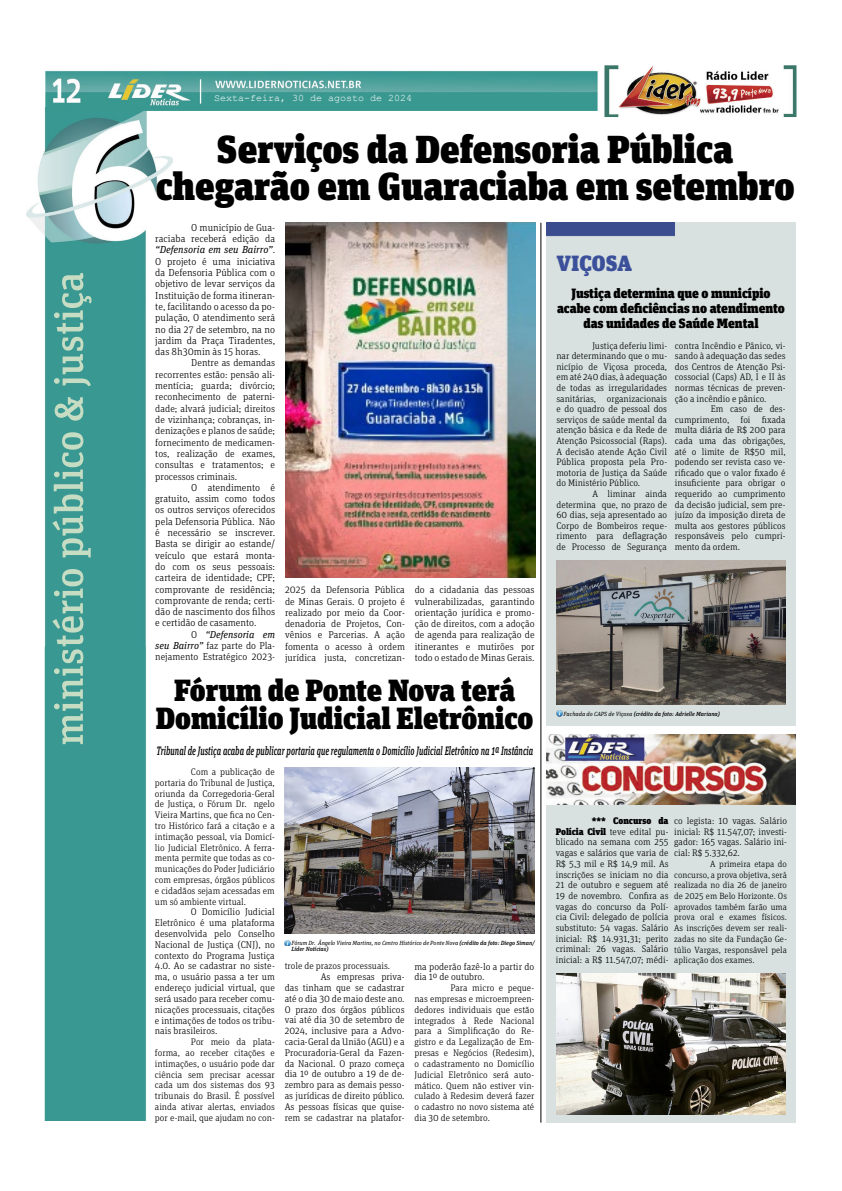
<style>
.page{position:relative;width:842px;height:1191px;background:#fff}
.page>*{position:absolute;margin:0;border:0;box-sizing:border-box;transform-origin:0 0}
.t1{font:900 39px/37px "Unit Slab Pro";color:#000;text-align:center}
.t2{font:900 30.6px/28px "Unit Slab Pro";color:#000;text-align:center}
.t3{font:900 22px "Unit Slab Pro";letter-spacing:.01em;color:#3b4f9a}
.t4{font:900 13.5px/15px "Unit Slab Pro";color:#000;text-align:center}
.t5{font:italic 500 12.2px "Unit Slab Pro";color:#000;scale:.67 1}
.t6{font:300 10.2px/11.3px "Unit Slab Pro";color:#000;text-align:justify}
.t7{font:300 10px/11.3px "Unit Slab Pro";color:#000;text-align:justify}
.t8{font:10px "Courier New";color:#fff}
.t9{font:300 9.8px/10.8px "Unit Slab Pro";color:#000;text-align:justify}
.t10{font:300 9.5px/10.6px "Unit Slab Pro";color:#000;text-align:justify}
.t11{font:300 9px/10.7px "Unit Slab Pro";color:#000;text-align:justify}
.t12{font:italic 6px/6px "Unit Slab Pro";color:#000}
.t13{font:italic 500 6px "Unit Slab Pro";color:#000}
.s1{font-weight:400;font-style:italic}
.s2{font-weight:500}
.s3{font-weight:400}
.s4{font-weight:900}
</style>
<div class="page">
<img style="left:27px;top:108px;width:146px;height:1012px">
<svg style="left:52px;top:273px;width:40px;height:471px;background:#5eaa9e"></svg>
<img style="left:45px;top:65px;width:751px;height:52px">
<div style="left:547px;top:804px;width:249px;height:318px;background:#d8e1df"></div>
<img style="left:547px;top:734px;width:249px;height:70px">
<hr style="left:540px;top:223px;width:1px;height:899px;background:#000">
<img style="left:285px;top:223px;width:250px;height:355px">
<img style="left:285px;top:767px;width:249px;height:166px">
<div style="left:547px;top:223px;width:248px;height:502px;background:#d8e1df"></div>
<img style="left:556px;top:560px;width:230px;height:144px">
<img style="left:556px;top:973px;width:230px;height:141px">
<svg style="left:285px;top:940px;width:6px;height:6px"></svg>
<svg style="left:556px;top:711px;width:6px;height:6px"></svg>
<p class="t8" style="left:214px;top:92px;width:200px">Sexta-feira, 30 de agosto de 2024</p>
<h1 class="t1" style="left:156px;top:129px;width:641px">Serviços da Defensoria Pública chegarão em Guaraciaba em setembro</h1>
<p class="t6" style="left:155px;top:221px;width:121px;text-indent:36px">O município de Gua&shy;raciaba receberá edição da <span class="s1">“Defensoria em seu Bairro”</span>.<br>O projeto é uma iniciativa da Defensoria Pública com o objetivo de levar serviços da Instituição de forma itineran&shy;te, facilitando o acesso da po&shy;pulação, O atendimento será no dia 27 de setembro, na no jardim da Praça Tiradentes, das 8h30min às 15 horas.</p>
<p class="t7" style="left:155px;top:357px;width:121px;text-indent:36px">Dentre as demandas recorrentes estão: pensão ali&shy;mentícia; guarda; divórcio; reconhecimento de paterni&shy;dade; alvará judicial; direitos de vizinhança; cobranças, in&shy;denizações e planos de saúde; fornecimento de medicamen&shy;tos, realização de exames, consultas e tratamentos; e processos criminais.</p>
<p class="t6" style="left:155px;top:481px;width:121px;text-indent:36px">O atendimento é gratuito, assim como todos os outros serviços oferecidos pela Defensoria Pública. Não é necessário se inscrever.<br>Basta se dirigir ao estande/ veículo que estará monta&shy;do com os seus pessoais: carteira de identidade; CPF; comprovante de residência; comprovante de renda; certi&shy;dão de nascimento dos filhos e certidão de casamento.</p>
<p class="t7" style="left:155px;top:628px;width:121px;text-indent:36px">O <span class="s1">“Defensoria em seu Bairro”</span> faz parte do Pla&shy;nejamento Estratégico 2023-</p>
<h3 class="t3" style="left:556px;top:247px;width:77px">VIÇOSA</h3>
<h3 class="t4" style="left:557px;top:285px;width:229px">Justiça determina que o município acabe com deficiências no atendimento das unidades de Saúde Mental</h3>
<p class="t10" style="left:556px;top:340px;width:112px;text-indent:36px">Justiça deferiu limi&shy;nar determinando que o mu&shy;nicípio de Viçosa proceda, em até 240 dias, à adequação de todas as irregularidades sanitárias, organizacionais e do quadro de pessoal dos serviços de saúde mental da atenção básica e da Rede de Atenção Psicossocial (Raps).<br>A decisão atende Ação Civil Pública proposta pela Pro&shy;motoria de Justiça da Saúde do Ministério Público.</p>
<p class="t10" style="left:556px;top:488px;width:112px;text-indent:36px">A liminar ainda determina que, no prazo de 60 dias, seja apresentado ao Corpo de Bombeiros reque&shy;rimento para deflagração de Processo de Segurança</p>
<p class="t10" style="left:675px;top:340px;width:112px">contra Incêndio e Pânico, vi&shy;sando à adequação das sedes dos Centros de Atenção Psi&shy;cossocial (Caps) AD, I e II às normas técnicas de preven&shy;ção a incêndio e pânico.</p>
<p class="t10" style="left:675px;top:403px;width:112px;text-indent:36px">Em caso de des&shy;cumprimento, foi fixada multa diária de R$ 200 para cada uma das obrigações, até o limite de R$50 mil, podendo ser revista caso ve&shy;rificado que o valor fixado é insuficiente para obrigar o requerido ao cumprimento da decisão judicial, sem pre&shy;juízo da imposição direta de multa aos gestores públicos responsáveis pelo cumpri&shy;mento da ordem.</p>
<p class="t7" style="left:285px;top:584px;width:121px">2025 da Defensoria Pública de Minas Gerais. O projeto é realizado por meio da Coor&shy;denadoria de Projetos, Con&shy;vênios e Parcerias. A ação fomenta o acesso à ordem jurídica justa, concretizan-</p>
<p class="t7" style="left:415px;top:584px;width:121px">do a cidadania das pessoas vulnerabilizadas, garantindo orientação jurídica e promo&shy;ção de direitos, com a adoção de agenda para realização de itinerantes e mutirões por todo o estado de Minas Gerais.</p>
<h2 class="t2" style="left:156px;top:674px;width:379px">Fórum de Ponte Nova terá<br>Domicílio Judicial Eletrônico</h2>
<p class="t5" style="left:156px;top:742px;width:564px">Tribunal de Justiça acaba de publicar portaria que regulamenta o Domicílio Judicial Eletrônico na 1ª Instância</p>
<p class="t10" style="left:155px;top:766px;width:121px;text-indent:36px">Com a publicação de portaria do Tribunal de Justiça, oriunda da Corregedoria-Geral de Justiça, o Fórum Dr. ngelo Vieira Martins, que fica no Cen&shy;tro Histórico fará a citação e a intimação pessoal, via Domicí&shy;lio Judicial Eletrônico. A ferra&shy;menta permite que todas as co&shy;municações do Poder Judiciário com empresas, órgãos públicos e cidadãos sejam acessadas em um só ambiente virtual.</p>
<p class="t9" style="left:155px;top:906px;width:121px;text-indent:36px">O Domicílio Judicial Eletrônico é uma plataforma desenvolvida pelo Conselho Nacional de Justiça (CNJ), no contexto do Programa Justiça 4.0. Ao se cadastrar no siste&shy;ma, o usuário passa a ter um endereço judicial virtual, que será usado para receber comu&shy;nicações processuais, citações e intimações de todos os tribu&shy;nais brasileiros.</p>
<p class="t10" style="left:155px;top:1036px;width:121px;text-indent:36px">Por meio da plata&shy;forma, ao receber citações e intimações, o usuário pode dar ciência sem precisar acessar cada um dos sistemas dos 93 tribunais do Brasil. É possível ainda ativar alertas, enviados por e-mail, que ajudam no con-</p>
<p class="t12" style="left:291px;top:939px;width:245px">Fórum Dr. Ângelo Vieira Martins, no Centro Histórico de Ponte Nova <span class="s2">(crédito da foto: Diego Siman/<br>Líder Notícias)</span></p>
<p class="t10" style="left:285px;top:960px;width:107px">trole de prazos processuais.</p>
<p class="t9" style="left:285px;top:971px;width:121px;text-indent:36px">As empresas priva&shy;das tinham que se cadastrar até o dia 30 de maio deste ano.<br>O prazo dos órgãos públicos vai até dia 30 de setembro de 2024, inclusive para a Advo&shy;cacia-Geral da União (AGU) e a Procuradoria-Geral da Fazen&shy;da Nacional. O prazo começa dia 1º de outubro a 19 de de&shy;zembro para as demais pesso&shy;as jurídicas de direito público.<br>As pessoas físicas que quise&shy;rem se cadastrar na platafor-</p>
<p class="t9" style="left:414px;top:960px;width:121px">ma poderão fazê-lo a partir do dia 1º de outubro.</p>
<p class="t10" style="left:414px;top:982px;width:121px;text-indent:36px">Para micro e peque&shy;nas empresas e microempreen&shy;dedores individuais que estão integrados à Rede Nacional para a Simplificação do Re&shy;gistro e da Legalização de Em&shy;presas e Negócios (Redesim), o cadastramento no Domicílio Judicial Eletrônico será auto&shy;mático. Quem não estiver vin&shy;culado à Redesim deverá fazer o cadastro no novo sistema até dia 30 de setembro.</p>
<p class="t13" style="left:564px;top:709px;width:158px"><span class="s3">Fachada do CAPS de Viçosa</span> (crédito da foto: Adrielle Mariana)</p>
<p class="t10" style="left:556px;top:815px;width:114px;text-indent:36px"><span class="s4">*** Concurso da Polícia Civil</span> teve edital pu&shy;blicado na semana com 255 vagas e salários que varia de R$ 5,3 mil e R$ 14,9 mil. As inscrições se iniciam no dia 21 de outubro e seguem até 19 de novembro. Confira as vagas do concurso da Polí&shy;cia Civil: delegado de polícia substituto: 54 vagas. Salário inicial: R$ 14.931,31; perito criminal: 26 vagas. Salário inicial: a R$ 11.547,07; médi-</p>
<p class="t10" style="left:674px;top:815px;width:114px">co legista: 10 vagas. Salário inicial: R$ 11.547,07; investi&shy;gador: 165 vagas. Salário ini&shy;cial: R$ 5.332,62.</p>
<p class="t11" style="left:674px;top:858px;width:114px;text-indent:36px">A primeira etapa do concurso, a prova objetiva, será realizada no dia 26 de janeiro de 2025 em Belo Horizonte. Os aprovados também farão uma prova oral e exames físicos.<br>As inscrições devem ser reali&shy;zadas no site da Fundação Ge&shy;túlio Vargas, responsável pela aplicação dos exames.</p>
</div>
